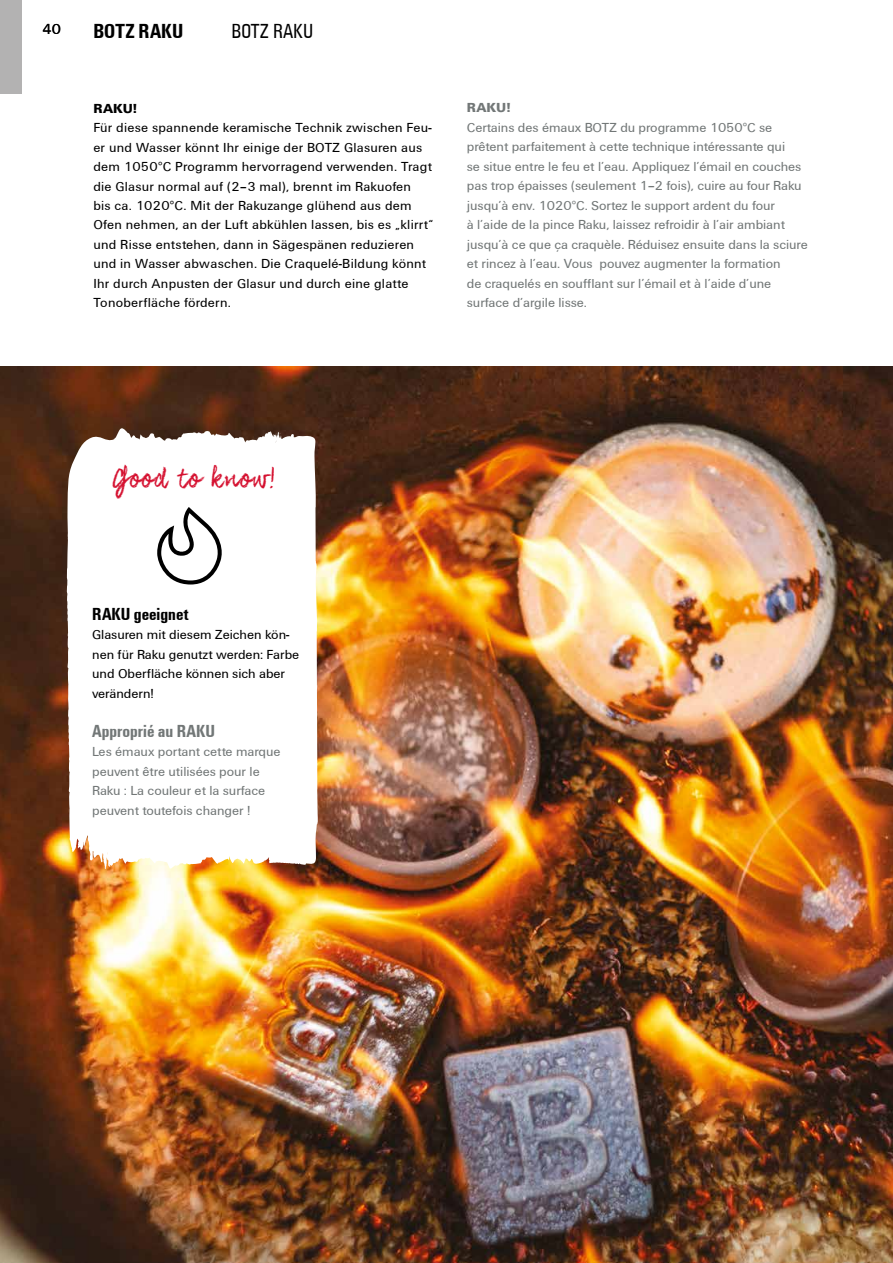
<style>
.page{position:relative;width:893px;height:1263px;background:#fff}
.page>*{position:absolute;margin:0;border:0;box-sizing:border-box;transform-origin:0 0}
.t1{font:26.85px "Coalhand Luke";color:#d51130}
.t2{font:700 21px "Weidmueller Condensed";letter-spacing:.005em;color:#000}
.t3{font:21px "Weidmueller Condensed";color:#000}
.t4{font:700 18px "Weidmueller Condensed";color:#727777}
.t5{font:700 18px "Weidmueller Condensed";color:#000}
.t6{font:15px "Weidmueller";color:#000}
.t7{font:13.5px/19.5px "Weidmueller";color:#727777}
.t8{font:13.5px/19.5px "Weidmueller";letter-spacing:.02em;color:#000}
.t9{font:13.5px/19.5px "Weidmueller";color:#000}
.t10{font:700 13.5px "Weidmueller";color:#000}
.t11{font:700 13.5px "Weidmueller";color:#727777}
</style>
<div class="page">
<img style="left:0;top:366px;width:893px;height:897px">
<div style="left:0;top:0;width:21px;height:93px;background:#b3b2b2"></div>
<svg style="left:67px;top:424px;width:251px;height:445px"></svg>
<svg style="left:157px;top:507px;width:70px;height:77px"></svg>
<p class="t6" style="left:43px;top:20px;width:20px">40</p>
<h2 class="t2" style="left:93px;top:16px;width:92px">BOTZ RAKU</h2>
<h2 class="t3" style="left:231px;top:18px;width:83px">BOTZ RAKU</h2>
<p class="t10" style="left:93px;top:100px;width:45px">RAKU!</p>
<p class="t8" style="left:93px;top:118px;width:341px">Für diese spannende keramische Technik zwischen Feu&shy;er und Wasser könnt Ihr einige der BOTZ Glasuren aus dem 1050°C Programm hervorragend verwenden. Tragt die Glasur normal auf (2–3 mal), brennt im Rakuofen<br>bis ca. 1020°C. Mit der Rakuzange glühend aus dem Ofen nehmen, an der Luft abkühlen lassen, bis es „klirrt“ und Risse entstehen, dann in Sägespänen reduzieren und in Wasser abwaschen. Die Craquelé-Bildung könnt Ihr durch Anpusten der Glasur und durch eine glatte Tonoberfläche fördern.</p>
<p class="t11" style="left:467px;top:100px;width:45px">RAKU!</p>
<p class="t7" style="left:467px;top:118px;width:342px">Certains des émaux BOTZ du programme 1050°C se prêtent parfaitement à cette technique intéressante qui<br>se situe entre le feu et l’eau. Appliquez l’émail en couches pas trop épaisses (seulement 1–2 fois), cuire au four Raku jusqu’à env. 1020°C. Sortez le support ardent du four<br>à l’aide de la pince Raku, laissez refroidir à l’air ambiant jusqu’à ce que ça craquèle. Réduisez ensuite dans la sciure et rincez à l’eau. Vous pouvez augmenter la formation<br>de craquelés en soufflant sur l’émail et à l’aide d’une surface d’argile lisse.</p>
<h1 class="t1" style="left:113px;top:462px;width:163px">Good to know!</h1>
<h3 class="t5" style="left:92px;top:601px;width:98px">RAKU geeignet</h3>
<p class="t9" style="left:92px;top:625px;width:209px">Glasuren mit diesem Zeichen kön&shy;nen für Raku genutzt werden: Farbe und Oberfläche können sich aber verändern!</p>
<h3 class="t4" style="left:92px;top:718px;width:124px">Approprié au RAKU</h3>
<p class="t7" style="left:92px;top:742px;width:190px">Les émaux portant cette marque peuvent être utilisées pour le<br>Raku : La couleur et la surface peuvent toutefois changer !</p>
</div>
